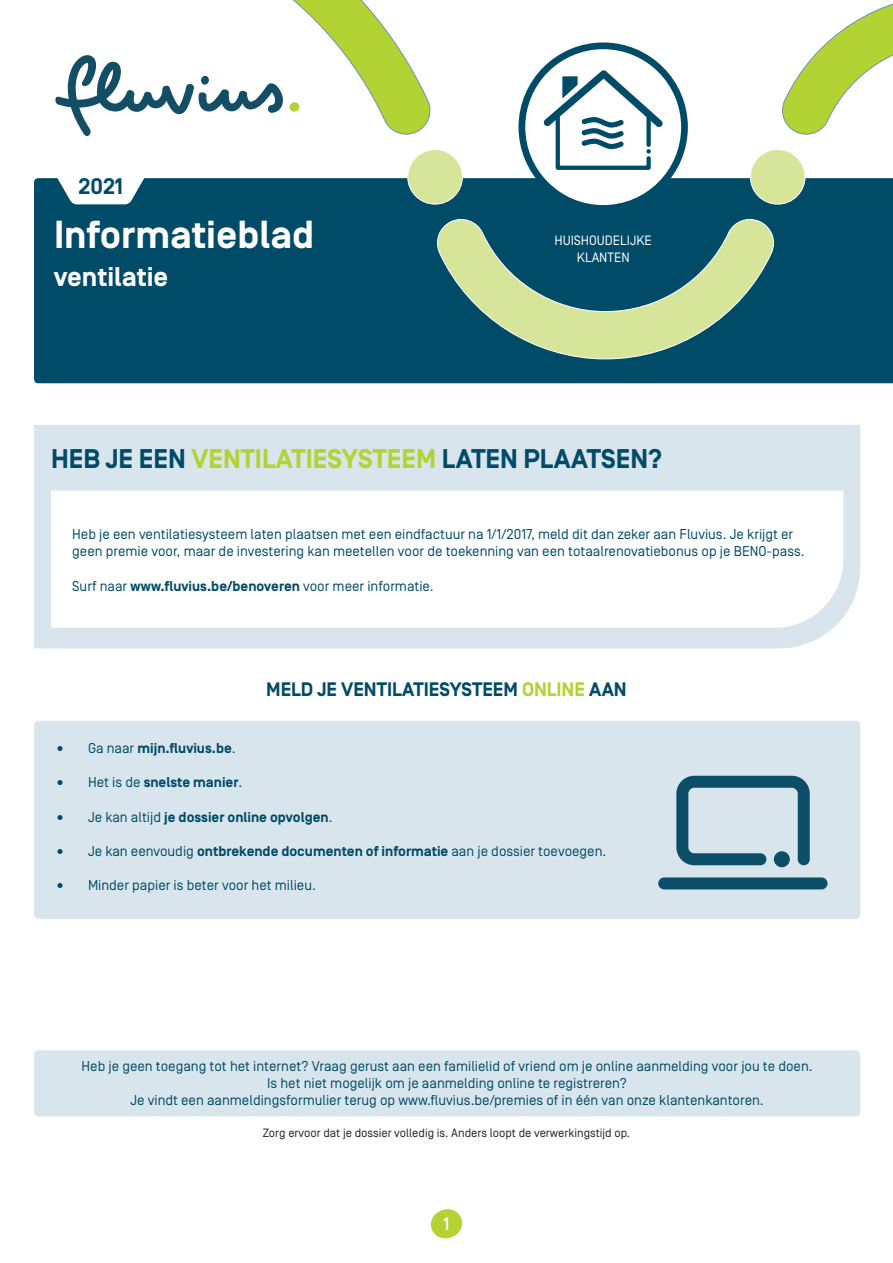
<style>
.page{position:relative;width:893px;height:1263px;background:#fff}
.page>*{position:absolute;margin:0;border:0;box-sizing:border-box;transform-origin:0 0}
.t1{font:700 39px "Simplon Norm";color:#fff}
.t2{font:700 27px "Simplon Norm";color:#004b68}
.t3{font:700 27px "Simplon Norm";color:#fff}
.t4{font:700 22.5px "Simplon Norm";color:#004b68}
.t5{font:700 19.5px "Simplon Norm";color:#004b68}
.t6{font:500 18px "Simplon Norm";color:#fff}
.t7{font:14.25px/17.1px "Simplon Norm";color:#004b68;text-align:center}
.t8{font:700 14.25px "Simplon Norm";color:#004b68}
.t9{font:13.5px/16.2px "Simplon Norm";color:#fff;text-align:center}
.t10{font:12px "Simplon Norm";color:#231f20}
.s1{color:#b3d234}
.s2{font-weight:700}
.s3{font-weight:400;font-size:15px}
.s4{font-weight:400}
.s5{font-size:15px}
</style>
<div class="page">
<div style="left:34px;top:178px;width:859px;height:205px;background:#004b68"></div>
<div style="left:750px;top:149px;width:55px;height:55px;background:#d6e599;border:1px solid #fff;border-radius:50%"></div>
<svg style="left:434px;top:216px;width:343px;height:143px;background:#54877c"></svg>
<svg style="left:782px;top:3px;width:111px;height:132px"></svg>
<svg style="left:55px;top:0;width:376px;height:137px"></svg>
<div style="left:408px;top:149px;width:55px;height:55px;background:#d6e599;border:1px solid #fff;border-radius:50%"></div>
<svg style="left:522px;top:46px;width:162px;height:162px"></svg>
<div style="left:518px;top:42px;width:170px;height:170px;border:7px solid #004b68;border-radius:50%"></div>
<svg style="left:543px;top:70px;width:120px;height:102px"></svg>
<div style="left:646px;top:115px;width:5px;height:30px;background:#004b68"></div>
<div style="left:34px;top:1050px;width:826px;height:66px;background:#d9e5ec;border-radius:4px"></div>
<div style="left:34px;top:425px;width:826px;height:223px;background:#d9e5ec"></div>
<svg style="left:51px;top:491px;width:792px;height:137px"></svg>
<div style="left:34px;top:721px;width:826px;height:198px;background:#d9e5ec;border-radius:4px"></div>
<div style="left:658px;top:877px;width:169px;height:12px;background:#0c4e67;border-radius:6px"></div>
<svg style="left:676px;top:776px;width:134px;height:89px"></svg>
<div style="left:774px;top:851px;width:16px;height:16px;background:#0c4e67;border-radius:50%"></div>
<svg style="left:430px;top:1209px;width:33px;height:30px"></svg>
<h3 class="t4" style="left:79px;top:174px;width:46px">2021</h3>
<h1 class="t1" style="left:54px;top:214px;width:262px">Informatieblad</h1>
<h2 class="t3" style="left:54px;top:262px;width:116px">ventilatie</h2>
<p class="t9" style="left:554px;top:233px;width:99px">HUISHOUDELIJKE<br>KLANTEN</p>
<h2 class="t2" style="left:51px;top:444px;width:613px">HEB JE EEN <span class="s1">VENTILATIESYSTEEM</span> LATEN PLAATSEN?</h2>
<p class="t7" style="left:72px;top:526px;width:734px;text-align:left">Heb je een ventilatiesysteem laten plaatsen met een eindfactuur na 1/1/2017, meld dit dan zeker aan Fluvius. Je krijgt er geen premie voor, maar de investering kan meetellen voor de toekenning van een totaalrenovatiebonus op je BENO-pass.</p>
<p class="t7" style="left:72px;top:577px;width:363px">Surf naar <span class="s2">www.fluvius.be/benoveren</span> voor meer informatie.</p>
<h3 class="t5" style="left:266px;top:679px;width:362px">MELD JE VENTILATIESYSTEEM <span class="s1">ONLINE</span> AAN</h3>
<p class="t8" style="left:54px;top:741px;width:183px"><span class="s3">•</span> <span class="s4">Ga naar</span> mijn.fluvius.be<span class="s4">.</span></p>
<p class="t8" style="left:54px;top:775px;width:190px"><span class="s3">•</span> <span class="s4">Het is de</span> snelste manier<span class="s4">.</span></p>
<p class="t8" style="left:54px;top:809px;width:280px"><span class="s3">•</span> <span class="s4">Je kan altijd</span> je dossier online opvolgen<span class="s4">.</span></p>
<p class="t7" style="left:54px;top:842px;width:554px"><span class="s5">•</span> Je kan eenvoudig <span class="s2">ontbrekende documenten of informatie</span> aan je dossier toevoegen.</p>
<p class="t7" style="left:54px;top:877px;width:263px"><span class="s5">•</span> Minder papier is beter voor het milieu.</p>
<p class="t7" style="left:82px;top:1058px;width:733px">Heb je geen toegang tot het internet? Vraag gerust aan een familielid of vriend om je online aanmelding voor jou te doen.<br>Is het niet mogelijk om je aanmelding online te registreren?<br>Je vindt een aanmeldingsformulier terug op www.fluvius.be/premies of in één van onze klantenkantoren.</p>
<p class="t10" style="left:263px;top:1126px;width:369px">Zorg ervoor dat je dossier volledig is. Anders loopt de verwerkingstijd op.</p>
<p class="t6" style="left:443px;top:1214px;width:8px">1</p>
</div>
